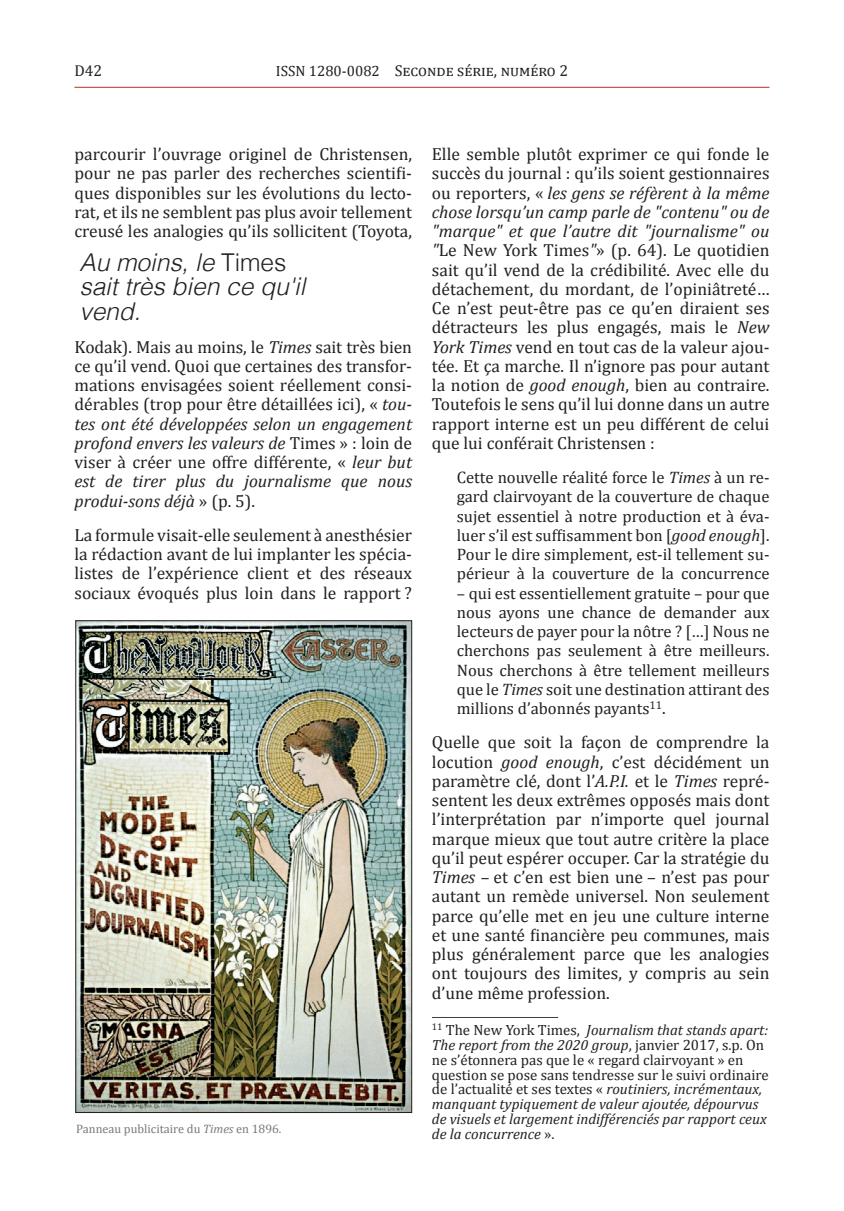
<style>
.page{position:relative;width:844px;height:1211px;background:#fff}
.page>*{position:absolute;margin:0;border:0;box-sizing:border-box;transform-origin:0 0}
.t1{font:italic 300 24.5px/24.5px "Helvetica";color:#231f20}
.t2{font:17.5px/19.2px "Cambria";color:#231f20;text-align:justify}
.t3{font:16.62px/19.2px "Cambria";color:#231f20;text-align:justify}
.t4{font:15.75px "Cambria";color:#231f20}
.t5{font:italic 14.88px/14.9px "Cambria";color:#231f20}
.t6{font:12.25px "Cambria";color:#76787b}
.s1{font-size:14.88px}
.s2{font-style:normal}
.s3{font-style:italic}
.s4{font-size:17.5px}
</style>
<div class="page">
<hr style="left:432px;top:1017px;width:126px;height:1px;background:#3e3e3f">
<hr style="left:74px;top:87px;width:695px;height:1px;background:#be2d28">
<img style="left:77px;top:622px;width:333px;height:488px">
<p class="t4" style="left:74px;top:61px;width:29px">D42</p>
<p class="t4" style="left:276px;top:61px;width:293px"><span class="s1">ISSN 1280-0082</span> Seconde série, numéro 2</p>
<p class="t2" style="left:74px;top:144px;width:339px">parcourir l’ouvrage originel de Christensen, pour ne pas parler des recherches scientifi&shy;ques disponibles sur les évolutions du lecto&shy;rat, et ils ne semblent pas plus avoir tellement creusé les analogies qu’ils sollicitent (Toyota,</p>
<h1 class="t1" style="left:79px;top:250px;width:227px">Au moins, le <span class="s2">Times </span>sait très bien ce qu'il vend.</h1>
<p class="t2" style="left:74px;top:337px;width:339px">Kodak). Mais au moins, le <span class="s3">Times</span> sait très bien ce qu’il vend. Quoi que certaines des transfor&shy;mations envisagées soient réellement consi&shy;dérables (trop pour être détaillées ici), « <span class="s3">tou&shy;tes ont été développées selon un engagement profond envers les valeurs de</span> Times » : loin de viser à créer une offre différente, « <span class="s3">leur but est de tirer plus du journalisme que nous produi-sons déjà</span> » (p. 5).</p>
<p class="t2" style="left:74px;top:525px;width:339px">La formule visait-elle seulement à anesthésier la rédaction avant de lui implanter les spécia&shy;listes de l’expérience client et des réseaux sociaux évoqués plus loin dans le rapport ?</p>
<p class="t6" style="left:76px;top:1121px;width:207px">Panneau publicitaire du <span class="s3">Times</span> en 1896.</p>
<p class="t2" style="left:432px;top:144px;width:339px">Elle semble plutôt exprimer ce qui fonde le succès du journal : qu’ils soient gestionnaires ou reporters, « <span class="s3">les gens se réfèrent à la même chose lorsqu’un camp parle de "contenu" ou de "marque" et que l’autre dit "journalisme" ou "</span>Le New York Times<span class="s3">"</span>» (p. 64). Le quotidien sait qu’il vend de la crédibilité. Avec elle du détachement, du mordant, de l’opiniâtreté… Ce n’est peut-être pas ce qu’en diraient ses détracteurs les plus engagés, mais le <span class="s3">New York Times</span> vend en tout cas de la valeur ajou&shy;tée. Et ça marche. Il n’ignore pas pour autant la notion de <span class="s3">good enough</span>, bien au contraire.<br>Toutefois le sens qu’il lui donne dans un autre rapport interne est un peu différent de celui que lui conférait Christensen :</p>
<p class="t3" style="left:456px;top:467px;width:314px">Cette nouvelle réalité force le <span class="s3">Times</span> à un re&shy;gard clairvoyant de la couverture de chaque sujet essentiel à notre production et à éva&shy;luer s’il est suffisamment bon [<span class="s3">good enough</span>].<br>Pour le dire simplement, est-il tellement su&shy;périeur à la couverture de la concurrence</p>
<p class="t3" style="left:456px;top:583px;width:314px">– qui est essentiellement gratuite – pour que nous ayons une chance de demander aux lecteurs de payer pour la nôtre ? […] Nous ne cherchons pas seulement à être meilleurs.<br>Nous cherchons à être tellement meilleurs que le <span class="s3">Times</span> soit une destination attirant des millions d’abonnés payants<sup>11</sup><span class="s4">.</span></p>
<p class="t2" style="left:432px;top:732px;width:339px">Quelle que soit la façon de comprendre la locution <span class="s3">good enough</span>, c’est décidément un paramètre clé, dont l’<span class="s3">A.P.I.</span> et le <span class="s3">Times</span> repré&shy;sentent les deux extrêmes opposés mais dont l’interprétation par n’importe quel journal marque mieux que tout autre critère la place qu’il peut espérer occuper. Car la stratégie du <span class="s3">Times</span> – et c’en est bien une – n’est pas pour autant un remède universel. Non seulement parce qu’elle met en jeu une culture interne et une santé financière peu communes, mais plus généralement parce que les analogies ont toujours des limites, y compris au sein d’une même profession.</p>
<p class="t5" style="left:432px;top:1021px;width:338px"><sup>11</sup> <span class="s2">The New York Times,</span> Journalism that stands apart:<br>The report from the 2020 group<span class="s2">, janvier 2017, s.p. On ne s’étonnera pas que le « regard clairvoyant » en question se pose sans tendresse sur le suivi ordinaire de l’actualité et ses textes «</span> routiniers, incrémentaux, manquant typiquement de valeur ajoutée, dépourvus de visuels et largement indifférenciés par rapport ceux de la concurrence <span class="s2">».</span></p>
</div>
